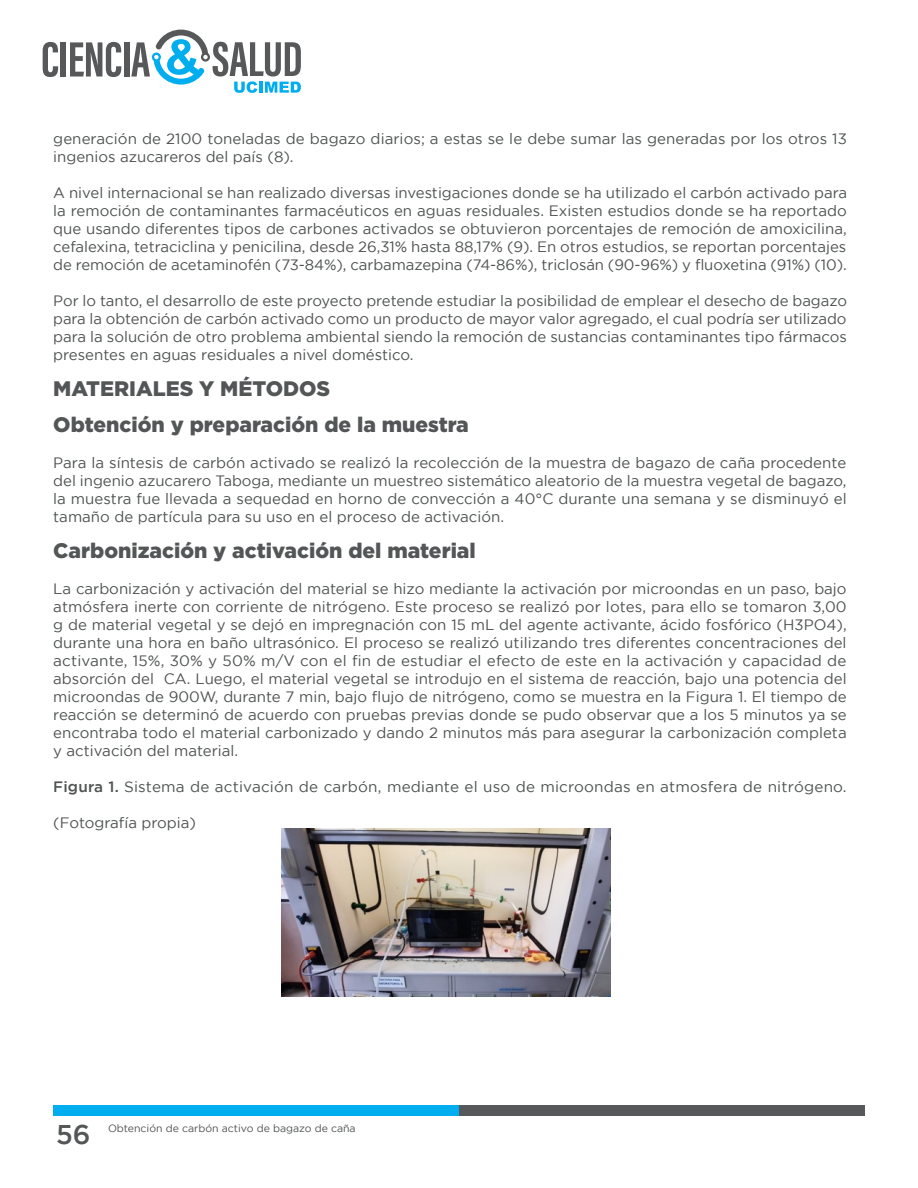
<style>
.page{position:relative;width:918px;height:1188px;background:#fff}
.page>*{position:absolute;margin:0;border:0;box-sizing:border-box;transform-origin:0 0}
.t1{font:500 27px "Gotham";color:#525656}
.RESUMEN_y_ABSt{font:900 21px "Gotham";color:#525656}
.Estilo_de_subtitulos_de_partes_de_artícu{font:900 21px "Gotham";color:#525656}
.Estilo_de_cuepo_de_artículos{font:15px/18px "Gotham";color:#4f5252;text-align:justify}
.Estilo_de_pie_de_pagina{font:10.5px "Gotham";color:#4f5252}
.s1{font-weight:500}
</style>
<div class="page">
<svg style="left:43px;top:42px;width:15px;height:35px"></svg>
<div style="left:61px;top:42px;width:5px;height:35px;background:#57585a"></div>
<svg style="left:70px;top:42px;width:51px;height:35px"></svg>
<div style="left:124px;top:42px;width:5px;height:35px;background:#57585a"></div>
<svg style="left:131px;top:30px;width:170px;height:63px"></svg>
<div style="left:459px;top:1105px;width:406px;height:11px;background:#57585a"></div>
<div style="left:53px;top:1105px;width:406px;height:11px;background:#00aeef"></div>
<img style="left:281px;top:828px;width:329px;height:169px">
<p class="Estilo_de_cuepo_de_artículos" style="left:53px;top:129px;width:795px">generación de 2100 toneladas de bagazo diarios; a estas se le debe sumar las generadas por los otros 13 ingenios azucareros del país (8).</p>
<p class="Estilo_de_cuepo_de_artículos" style="left:53px;top:183px;width:795px">A nivel internacional se han realizado diversas investigaciones donde se ha utilizado el carbón activado para la remoción de contaminantes farmacéuticos en aguas residuales. Existen estudios donde se ha reportado que usando diferentes tipos de carbones activados se obtuvieron porcentajes de remoción de amoxicilina, cefalexina, tetraciclina y penicilina, desde 26,31% hasta 88,17% (9). En otros estudios, se reportan porcentajes de remoción de acetaminofén (73-84%), carbamazepina (74-86%), triclosán (90-96%) y fluoxetina (91%) (10).</p>
<p class="Estilo_de_cuepo_de_artículos" style="left:53px;top:291px;width:795px">Por lo tanto, el desarrollo de este proyecto pretende estudiar la posibilidad de emplear el desecho de bagazo para la obtención de carbón activado como un producto de mayor valor agregado, el cual podría ser utilizado para la solución de otro problema ambiental siendo la remoción de sustancias contaminantes tipo fármacos presentes en aguas residuales a nivel doméstico.</p>
<p class="Estilo_de_subtitulos_de_partes_de_artícu" style="left:53px;top:376px;width:279px">MATERIALES Y MÉTODOS</p>
<p class="RESUMEN_y_ABSt" style="left:53px;top:412px;width:417px">Obtención y preparación de la muestra</p>
<p class="Estilo_de_cuepo_de_artículos" style="left:53px;top:453px;width:795px">Para la síntesis de carbón activado se realizó la recolección de la muestra de bagazo de caña procedente del ingenio azucarero Taboga, mediante un muestreo sistemático aleatorio de la muestra vegetal de bagazo, la muestra fue llevada a sequedad en horno de convección a 40°C durante una semana y se disminuyó el tamaño de partícula para su uso en el proceso de activación.</p>
<p class="RESUMEN_y_ABSt" style="left:53px;top:538px;width:424px">Carbonización y activación del material</p>
<p class="Estilo_de_cuepo_de_artículos" style="left:53px;top:579px;width:795px">La carbonización y activación del material se hizo mediante la activación por microondas en un paso, bajo atmósfera inerte con corriente de nitrógeno. Este proceso se realizó por lotes, para ello se tomaron 3,00 g de material vegetal y se dejó en impregnación con 15 mL del agente activante, ácido fosfórico (H3PO4), durante una hora en baño ultrasónico. El proceso se realizó utilizando tres diferentes concentraciones del activante, 15%, 30% y 50% m/V con el fin de estudiar el efecto de este en la activación y capacidad de absorción del CA. Luego, el material vegetal se introdujo en el sistema de reacción, bajo una potencia del microondas de 900W, durante 7 min, bajo flujo de nitrógeno, como se muestra en la Figura 1. El tiempo de reacción se determinó de acuerdo con pruebas previas donde se pudo observar que a los 5 minutos ya se encontraba todo el material carbonizado y dando 2 minutos más para asegurar la carbonización completa y activación del material.</p>
<p class="Estilo_de_cuepo_de_artículos" style="left:53px;top:777px;width:795px"><span class="s1">Figura 1.</span> Sistema de activación de carbón, mediante el uso de microondas en atmosfera de nitrógeno.</p>
<p class="Estilo_de_cuepo_de_artículos" style="left:53px;top:813px;width:144px">(Fotografía propia)</p>
<h1 class="t1" style="left:56px;top:1120px;width:36px">56</h1>
<p class="Estilo_de_pie_de_pagina" style="left:108px;top:1122px;width:249px">Obtención de carbón activo de bagazo de caña</p>
</div>
